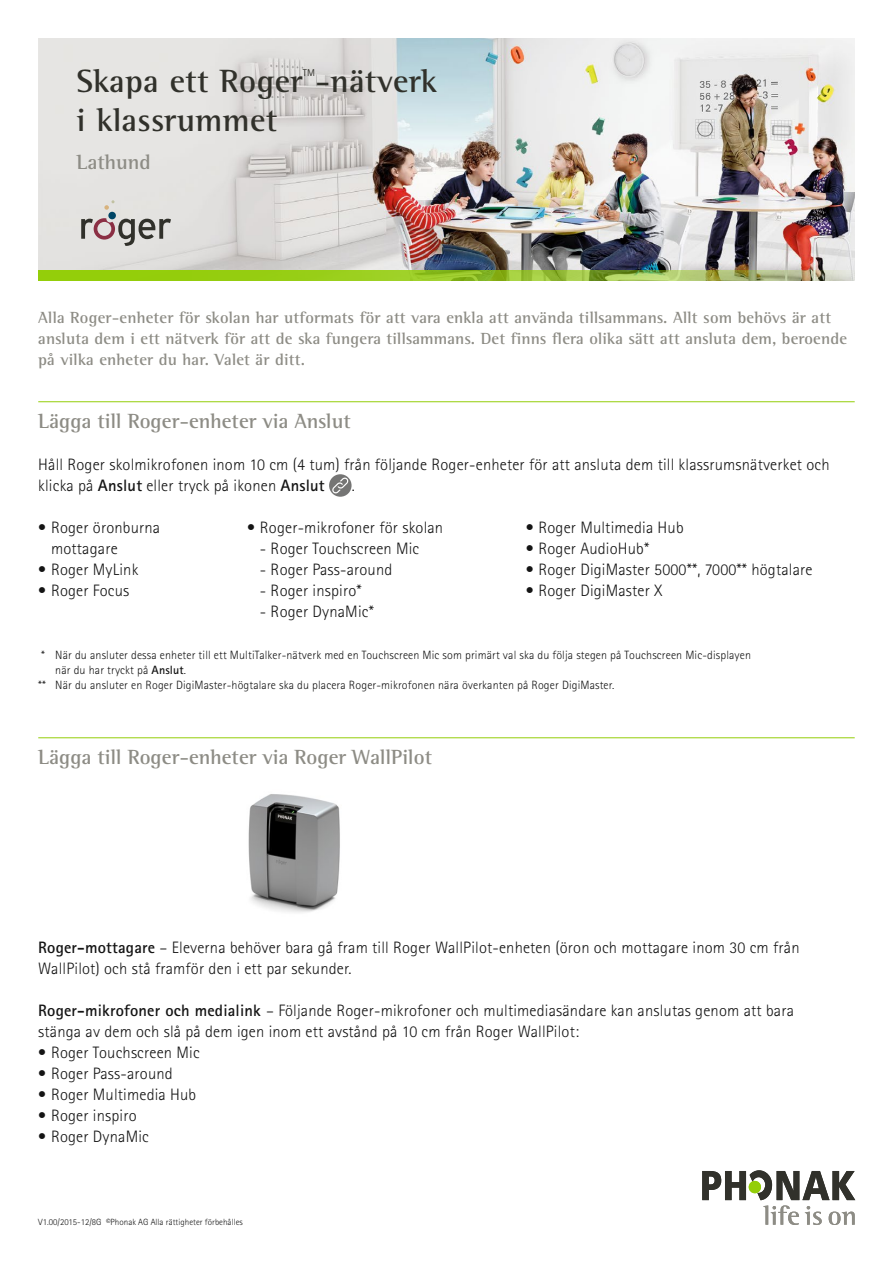
<style>
.page{position:relative;width:893px;height:1263px;background:#fff}
.page>*{position:absolute;margin:0;border:0;box-sizing:border-box;transform-origin:0 0}
.Titel{font:700 33px "Rotis Semi Serif Pro";letter-spacing:.01em;color:#31312b}
.PHO_Subtitle1_14pt_L{font:700 21px "Rotis Semi Serif Pro";color:#8d8c85}
.Subtitel{font:700 21px "Rotis Semi Serif Pro";color:#8d8c85}
.PHO_Bodycopy_11pt_Bl{font:300 16.5px/21px "Rotis Sans Serif Pro";letter-spacing:.01em;color:#141414}
.PHO_Bodycopy_11pt_Bl-2{font:700 16.5px/21px "Rotis Semi Serif Pro";letter-spacing:.01em;color:#8d8c85}
.PHO_Caption_8pt_Blac{font:300 12px "Rotis Sans Serif Pro";letter-spacing:.01em;color:#141414}
.Titel-2{font:9.9px "Rotis Sans Serif Pro";color:#31312b}
._08_A4s_Footnote_6_7{font:300 9px "Rotis Sans Serif Pro";letter-spacing:.005em;color:#141414}
.s1{font-weight:700}
</style>
<div class="page">
<img style="left:38px;top:38px;width:817px;height:232px">
<svg style="left:702px;top:1170px;width:153px;height:55px"></svg>
<img style="left:248px;top:794px;width:92px;height:119px">
<svg style="left:81px;top:218px;width:90px;height:28px;background:#afa7a6"></svg>
<div style="left:108px;top:212px;width:8px;height:7px;background:#004666;border-radius:50%"></div>
<svg style="left:104px;top:200px;width:11px;height:10px"></svg>
<img style="left:38px;top:270px;width:817px;height:11px">
<svg style="left:329px;top:474px;width:23px;height:23px"></svg>
<svg style="left:332px;top:477px;width:17px;height:17px"></svg>
<hr style="left:38px;top:737px;width:817px;height:1px;background:#94ce0a">
<hr style="left:38px;top:401px;width:817px;height:1px;background:#94ce0a">
<p class="Titel" style="left:77px;top:60px;width:362px">Skapa ett Roger -nätverk</p>
<p class="Titel-2" style="left:303px;top:67px;width:14px">TM</p>
<p class="Titel" style="left:77px;top:100px;width:202px">i klassrummet</p>
<p class="Subtitel" style="left:77px;top:149px;width:76px">Lathund</p>
<p class="PHO_Bodycopy_11pt_Bl-2" style="left:38px;top:307px;width:810px">Alla Roger-enheter för skolan har utformats för att vara enkla att använda tillsammans. Allt som behövs är att ansluta dem i ett nätverk för att de ska fungera tillsammans. Det finns flera olika sätt att ansluta dem, beroende på vilka enheter du har. Valet är ditt.</p>
<p class="PHO_Subtitle1_14pt_L" style="left:38px;top:408px;width:314px">Lägga till Roger-enheter via Anslut</p>
<p class="PHO_Bodycopy_11pt_Bl" style="left:38px;top:454px;width:793px">Håll Roger skolmikrofonen inom 10 cm (4 tum) från följande Roger-enheter för att ansluta dem till klassrumsnätverket och klicka på <span class="s1">Anslut</span> eller tryck på ikonen <span class="s1">Anslut</span></p>
<p class="PHO_Bodycopy_11pt_Bl" style="left:352px;top:475px;width:5px">.</p>
<p class="PHO_Bodycopy_11pt_Bl" style="left:51px;top:517px;width:111px;text-indent:-13px">• Roger öronburna mottagare</p>
<p class="PHO_Bodycopy_11pt_Bl" style="left:38px;top:559px;width:102px">• Roger MyLink</p>
<p class="PHO_Bodycopy_11pt_Bl" style="left:38px;top:580px;width:93px">• Roger Focus</p>
<p class="PHO_Bodycopy_11pt_Bl" style="left:247px;top:517px;width:198px">• Roger-mikrofoner för skolan</p>
<p class="PHO_Bodycopy_11pt_Bl" style="left:260px;top:538px;width:161px">- Roger Touchscreen Mic</p>
<p class="PHO_Bodycopy_11pt_Bl" style="left:260px;top:559px;width:134px">- Roger Pass-around</p>
<p class="PHO_Bodycopy_11pt_Bl" style="left:260px;top:580px;width:103px">- Roger inspiro*</p>
<p class="PHO_Bodycopy_11pt_Bl" style="left:260px;top:601px;width:115px">- Roger DynaMic*</p>
<p class="PHO_Bodycopy_11pt_Bl" style="left:526px;top:517px;width:159px">• Roger Multimedia Hub</p>
<p class="PHO_Bodycopy_11pt_Bl" style="left:526px;top:538px;width:125px">• Roger AudioHub*</p>
<p class="PHO_Bodycopy_11pt_Bl" style="left:526px;top:559px;width:288px">• Roger DigiMaster 5000**, 7000** högtalare</p>
<p class="PHO_Bodycopy_11pt_Bl" style="left:526px;top:580px;width:138px">• Roger DigiMaster X</p>
<p class="PHO_Caption_8pt_Blac" style="left:41px;top:648px;width:711px">* När du ansluter dessa enheter till ett MultiTalker-nätverk med en Touchscreen Mic som primärt val ska du följa stegen på Touchscreen Mic-displayen</p>
<p class="PHO_Caption_8pt_Blac" style="left:55px;top:663px;width:132px">när du har tryckt på <span class="s1">Anslut</span>.</p>
<p class="PHO_Caption_8pt_Blac" style="left:38px;top:678px;width:577px">** När du ansluter en Roger DigiMaster-högtalare ska du placera Roger-mikrofonen nära överkanten på Roger DigiMaster.</p>
<p class="PHO_Subtitle1_14pt_L" style="left:38px;top:744px;width:395px">Lägga till Roger-enheter via Roger WallPilot</p>
<p class="PHO_Bodycopy_11pt_Bl" style="left:38px;top:937px;width:763px"><span class="s1">Roger-mottagare</span> – Eleverna behöver bara gå fram till Roger WallPilot-enheten (öron och mottagare inom 30 cm från<br>WallPilot) och stå framför den i ett par sekunder.</p>
<p class="PHO_Bodycopy_11pt_Bl" style="left:38px;top:1000px;width:757px"><span class="s1">Roger-mikrofoner och medialink</span> – Följande Roger-mikrofoner och multimediasändare kan anslutas genom att bara stänga av dem och slå på dem igen inom ett avstånd på 10 cm från Roger WallPilot:</p>
<p class="PHO_Bodycopy_11pt_Bl" style="left:38px;top:1042px;width:163px">• Roger Touchscreen Mic</p>
<p class="PHO_Bodycopy_11pt_Bl" style="left:38px;top:1063px;width:136px">• Roger Pass-around</p>
<p class="PHO_Bodycopy_11pt_Bl" style="left:38px;top:1084px;width:159px">• Roger Multimedia Hub</p>
<p class="PHO_Bodycopy_11pt_Bl" style="left:38px;top:1105px;width:100px">• Roger inspiro</p>
<p class="PHO_Bodycopy_11pt_Bl" style="left:38px;top:1126px;width:112px">• Roger DynaMic</p>
<p class="_08_A4s_Footnote_6_7" style="left:38px;top:1216px;width:206px">V1.00/2015-12/8G ©Phonak AG Alla rättigheter förbehålles</p>
</div>
